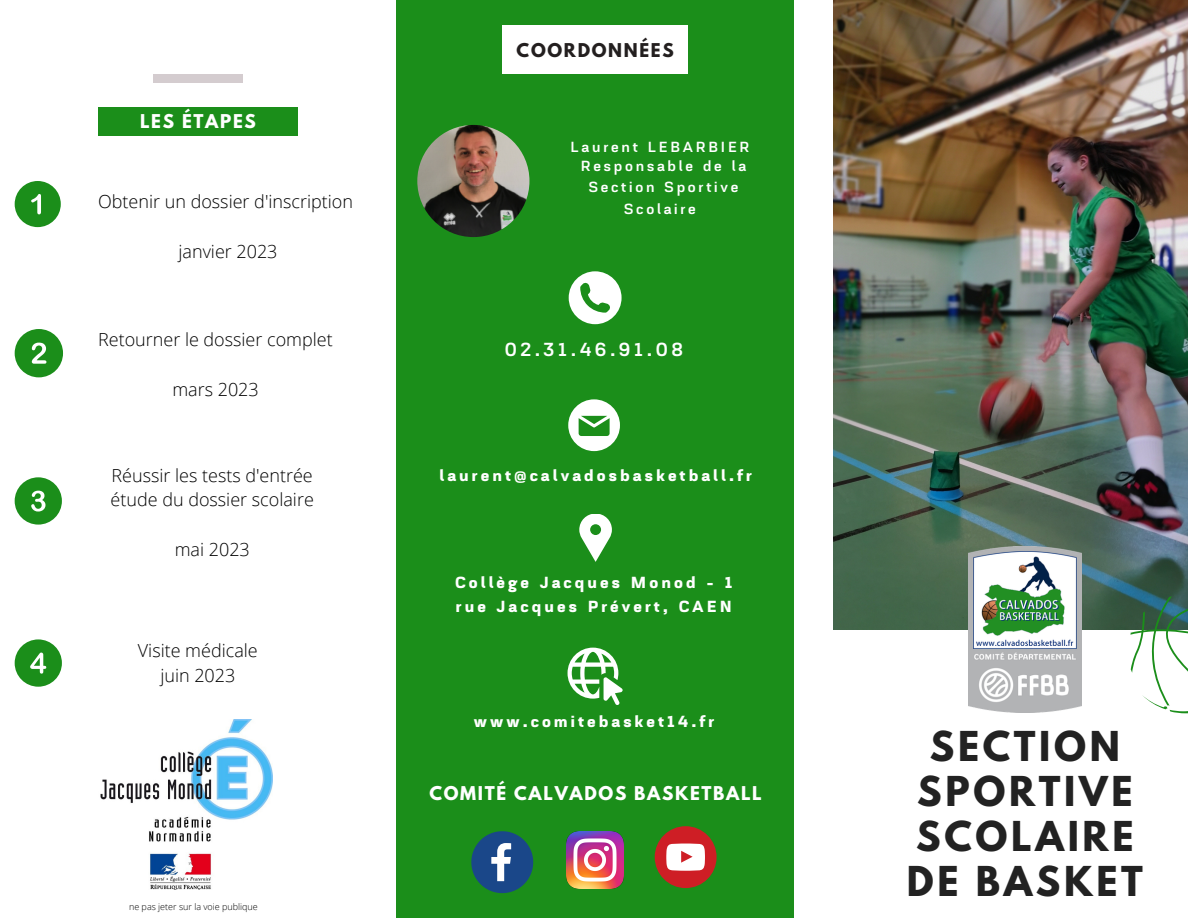
<style>
.page{position:relative;width:1188px;height:918px;background:#fff}
.page>*{position:absolute;margin:0;border:0;box-sizing:border-box;transform-origin:0 0}
.t1{font:700 36.45px/45px "League Spartan";letter-spacing:.1em;color:#222;text-align:center}
.t2{font:700 19.95px "Akzentica 4 F Semi";letter-spacing:.18em;color:#fff}
.t3{font:300 18px/24.8px "Open Sans";color:#000}
.t4{font:700 16.95px/23.7px "Akzentica 4 F Extra";letter-spacing:.18em;color:#fff}
.t5{font:700 16.8px "League Spartan";letter-spacing:.1em;color:#fff}
.t6{font:700 16.8px "League Spartan";letter-spacing:.1em;color:#231f1f}
.t7{font:700 15.45px/19.2px "Akzentica 4 F Semi";letter-spacing:.18em;color:#fff;text-align:center}
.t8{font:300 9px "Open Sans";color:#000}
</style>
<div class="page">
<img style="left:834px;top:0;width:354px;height:630px">
<div style="left:396px;top:0;width:397px;height:918px;background:#1b8e1a"></div>
<div style="left:502px;top:25px;width:186px;height:49px;background:#fff"></div>
<svg style="left:579px;top:514px;width:33px;height:48px"></svg>
<div style="left:153px;top:74px;width:90px;height:8px;background:#d4cccf"></div>
<img style="left:968px;top:546px;width:114px;height:167px">
<img style="left:100px;top:719px;width:173px;height:170px">
<svg style="left:1130px;top:596px;width:58px;height:117px"></svg>
<img style="left:417px;top:125px;width:112px;height:112px;border-radius:50%">
<svg style="left:569px;top:271px;width:53px;height:53px"></svg>
<svg style="left:568px;top:399px;width:52px;height:52px"></svg>
<svg style="left:471px;top:831px;width:62px;height:62px"></svg>
<img style="left:566px;top:831px;width:58px;height:58px">
<div style="left:655px;top:826px;width:62px;height:62px;background:#ce1e25;border-radius:50%"></div>
<svg style="left:666px;top:844px;width:39px;height:27px"></svg>
<svg style="left:568px;top:648px;width:55px;height:57px"></svg>
<div style="left:98px;top:107px;width:199px;height:28px;background:#1b8e1a"></div>
<div style="left:15px;top:181px;width:46px;height:46px;background:#1b8e1a;border-radius:50%"></div>
<svg style="left:31px;top:194px;width:10px;height:20px"></svg>
<div style="left:15px;top:329px;width:48px;height:48px;background:#1b8e1a;border-radius:50%"></div>
<svg style="left:32px;top:343px;width:14px;height:21px"></svg>
<div style="left:15px;top:477px;width:47px;height:48px;background:#1b8e1a;border-radius:50%"></div>
<svg style="left:31px;top:491px;width:15px;height:21px"></svg>
<div style="left:15px;top:639px;width:47px;height:48px;background:#1b8e1a;border-radius:50%"></div>
<svg style="left:30px;top:653px;width:16px;height:21px"></svg>
<p class="t5" style="left:140px;top:113px;width:117px">LES ÉTAPES</p>
<p class="t3" style="left:98px;top:189px;width:256px">Obtenir un dossier d'inscription</p>
<p class="t3" style="left:178px;top:239px;width:101px">janvier 2023</p>
<p class="t3" style="left:98px;top:327px;width:236px">Retourner le dossier complet</p>
<p class="t3" style="left:172px;top:376px;width:88px">mars 2023</p>
<p class="t3" style="left:111px;top:462px;width:205px">Réussir les tests d'entrée étude du dossier scolaire</p>
<p class="t3" style="left:175px;top:537px;width:77px">mai 2023</p>
<p class="t3" style="left:138px;top:638px;width:121px;text-align:center">Visite médicale juin 2023</p>
<p class="t8" style="left:129px;top:900px;width:130px">ne pas jeter sur la voie publique</p>
<p class="t6" style="left:517px;top:42px;width:159px">COORDONNÉES</p>
<p class="t7" style="left:571px;top:138px;width:180px">Laurent LEBARBIER<br>Responsable de la</p>
<p class="t7" style="left:589px;top:178px;width:151px;line-height:21.3px">Section Sportive<br>Scolaire</p>
<p class="t2" style="left:505px;top:342px;width:180px">02.31.46.91.08</p>
<p class="t4" style="left:439px;top:465px;width:314px">laurent@calvadosbasketball.fr</p>
<p class="t4" style="left:455px;top:573px;width:279px">Collège Jacques Monod - 1 rue Jacques Prévert, CAEN</p>
<p class="t4" style="left:474px;top:712px;width:242px">www.comitebasket14.fr</p>
<p class="t5" style="left:429px;top:785px;width:334px">COMITÉ CALVADOS BASKETBALL</p>
<h1 class="t1" style="left:907px;top:728px;width:238px">SECTION<br>SPORTIVE<br>SCOLAIRE<br>DE BASKET</h1>
</div>
